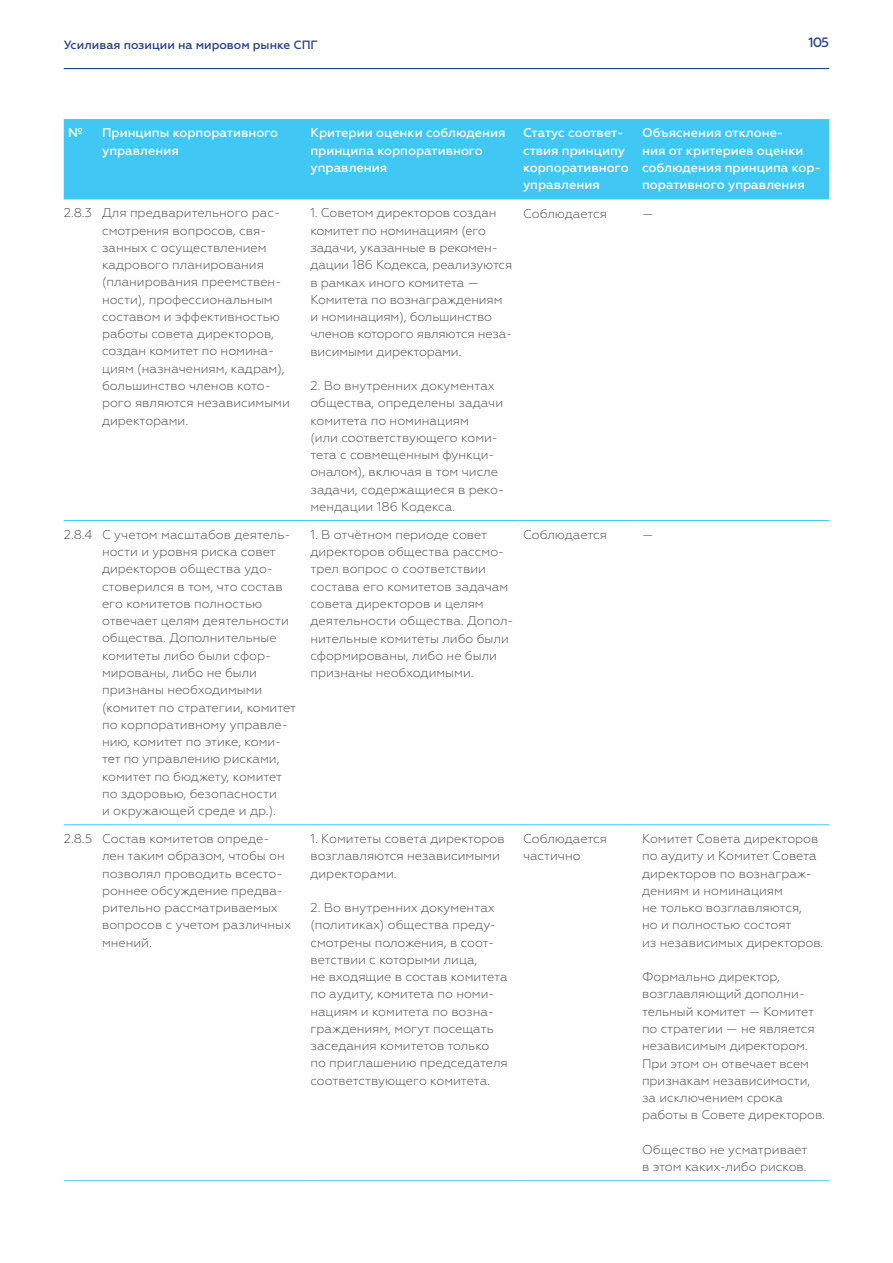
<style>
.page{position:relative;width:893px;height:1263px;background:#fff}
.page>*{position:absolute;margin:0;border:0;box-sizing:border-box;transform-origin:0 0}
.t1{font:500 13.5px "Geometria";color:#263f8a}
.t2{font:300 12.75px/17.2px "Geometria";color:#4b4c4d}
.t3{font:500 12.75px/17.2px "Geometria";color:#fff}
.t4{font:500 12px "Geometria";color:#263f8a}
</style>
<div class="page">
<div style="left:64px;top:119px;width:765px;height:80px;background:#40c7f4"></div>
<hr style="left:64px;top:520px;width:34px;height:1px;background:#40c7f4">
<hr style="left:98px;top:520px;width:208px;height:1px;background:#40c7f4">
<hr style="left:306px;top:520px;width:213px;height:1px;background:#40c7f4">
<hr style="left:519px;top:520px;width:119px;height:1px;background:#40c7f4">
<hr style="left:638px;top:520px;width:191px;height:1px;background:#40c7f4">
<hr style="left:64px;top:824px;width:34px;height:1px;background:#40c7f4">
<hr style="left:98px;top:824px;width:208px;height:1px;background:#40c7f4">
<hr style="left:306px;top:824px;width:213px;height:1px;background:#40c7f4">
<hr style="left:519px;top:824px;width:119px;height:1px;background:#40c7f4">
<hr style="left:638px;top:824px;width:191px;height:1px;background:#40c7f4">
<hr style="left:64px;top:1180px;width:34px;height:1px;background:#40c7f4">
<hr style="left:98px;top:1180px;width:208px;height:1px;background:#40c7f4">
<hr style="left:306px;top:1180px;width:213px;height:1px;background:#40c7f4">
<hr style="left:519px;top:1180px;width:119px;height:1px;background:#40c7f4">
<hr style="left:638px;top:1180px;width:191px;height:1px;background:#40c7f4">
<hr style="left:64px;top:68px;width:765px;height:1px;background:#263f8a">
<p class="t4" style="left:64px;top:38px;width:256px">Усиливая позиции на мировом рынке СПГ</p>
<p class="t1" style="left:808px;top:35px;width:22px">105</p>
<p class="t3" style="left:68px;top:124px;width:17px">№</p>
<p class="t3" style="left:102px;top:124px;width:178px">Принципы корпоративного управления</p>
<p class="t3" style="left:310px;top:124px;width:197px">Критерии оценки соблюдения принципа корпоративного управления</p>
<p class="t3" style="left:523px;top:124px;width:107px">Статус соответ&shy;ствия принципу корпоративного управления</p>
<p class="t3" style="left:642px;top:124px;width:180px">Объяснения отклоне-<br>ния от критериев оценки соблюдения принципа кор&shy;поративного управления</p>
<p class="t2" style="left:102px;top:204px;width:189px;text-indent:-38px">2.8.3 Для предварительного рас&shy;смотрения вопросов, свя&shy;занных с осуществлением кадрового планирования (планирования преемствен&shy;ности), профессиональным составом и эффективностью работы совета директоров, создан комитет по номина&shy;циям (назначениям, кадрам), большинство членов кото&shy;рого являются независимыми директорами.</p>
<p class="t2" style="left:310px;top:204px;width:204px">1. Советом директоров создан комитет по номинациям (его задачи, указанные в рекомен&shy;дации 186 Кодекса, реализуются в рамках иного комитета —<br>Комитета по вознаграждениям и номинациям), большинство членов которого являются неза&shy;висимыми директорами.</p>
<p class="t2" style="left:523px;top:204px;width:86px">Соблюдается</p>
<p class="t2" style="left:642px;top:204px;width:13px">—</p>
<p class="t2" style="left:310px;top:377px;width:195px">2. Во внутренних документах общества, определены задачи комитета по номинациям<br>(или соответствующего коми&shy;тета с совмещенным функци&shy;оналом), включая в том числе задачи, содержащиеся в реко&shy;мендации 186 Кодекса.</p>
<p class="t2" style="left:102px;top:526px;width:196px;text-indent:-38px">2.8.4 С учетом масштабов деятель&shy;ности и уровня риска совет директоров общества удо&shy;стоверился в том, что состав его комитетов полностью отвечает целям деятельности общества. Дополнительные комитеты либо были сфор&shy;мированы, либо не были признаны необходимыми (комитет по стратегии, комитет по корпоративному управле&shy;нию, комитет по этике, коми&shy;тет по управлению рисками, комитет по бюджету, комитет по здоровью, безопасности<br>и окружающей среде и др.).</p>
<p class="t2" style="left:310px;top:526px;width:205px">1. В отчётном периоде совет директоров общества рассмо&shy;трел вопрос о соответствии состава его комитетов задачам совета директоров и целям деятельности общества. Допол&shy;нительные комитеты либо были сформированы, либо не были признаны необходимыми.</p>
<p class="t2" style="left:523px;top:526px;width:86px">Соблюдается</p>
<p class="t2" style="left:642px;top:526px;width:13px">—</p>
<p class="t2" style="left:102px;top:830px;width:190px;text-indent:-38px">2.8.5 Состав комитетов опреде&shy;лен таким образом, чтобы он позволял проводить всесто&shy;роннее обсуждение предва&shy;рительно рассматриваемых вопросов с учетом различных мнений.</p>
<p class="t2" style="left:310px;top:830px;width:196px">1. Комитеты совета директоров возглавляются независимыми директорами.</p>
<p class="t2" style="left:523px;top:830px;width:86px">Соблюдается частично</p>
<p class="t2" style="left:642px;top:830px;width:183px">Комитет Совета директоров по аудиту и Комитет Совета директоров по вознаграж&shy;дениям и номинациям<br>не только возглавляются,<br>но и полностью состоят<br>из независимых директоров.</p>
<p class="t2" style="left:642px;top:968px;width:184px">Формально директор, возглавляющий дополни&shy;тельный комитет — Комитет по стратегии — не является независимым директором.<br>При этом он отвечает всем признакам независимости, за исключением срока работы в Совете директоров.</p>
<p class="t2" style="left:642px;top:1141px;width:167px">Общество не усматривает в этом каких‑либо рисков.</p>
<p class="t2" style="left:310px;top:899px;width:199px">2. Во внутренних документах (политиках) общества преду&shy;смотрены положения, в соот&shy;ветствии с которыми лица,<br>не входящие в состав комитета по аудиту, комитета по номи&shy;нациям и комитета по возна&shy;граждениям, могут посещать заседания комитетов только по приглашению председателя соответствующего комитета.</p>
</div>
